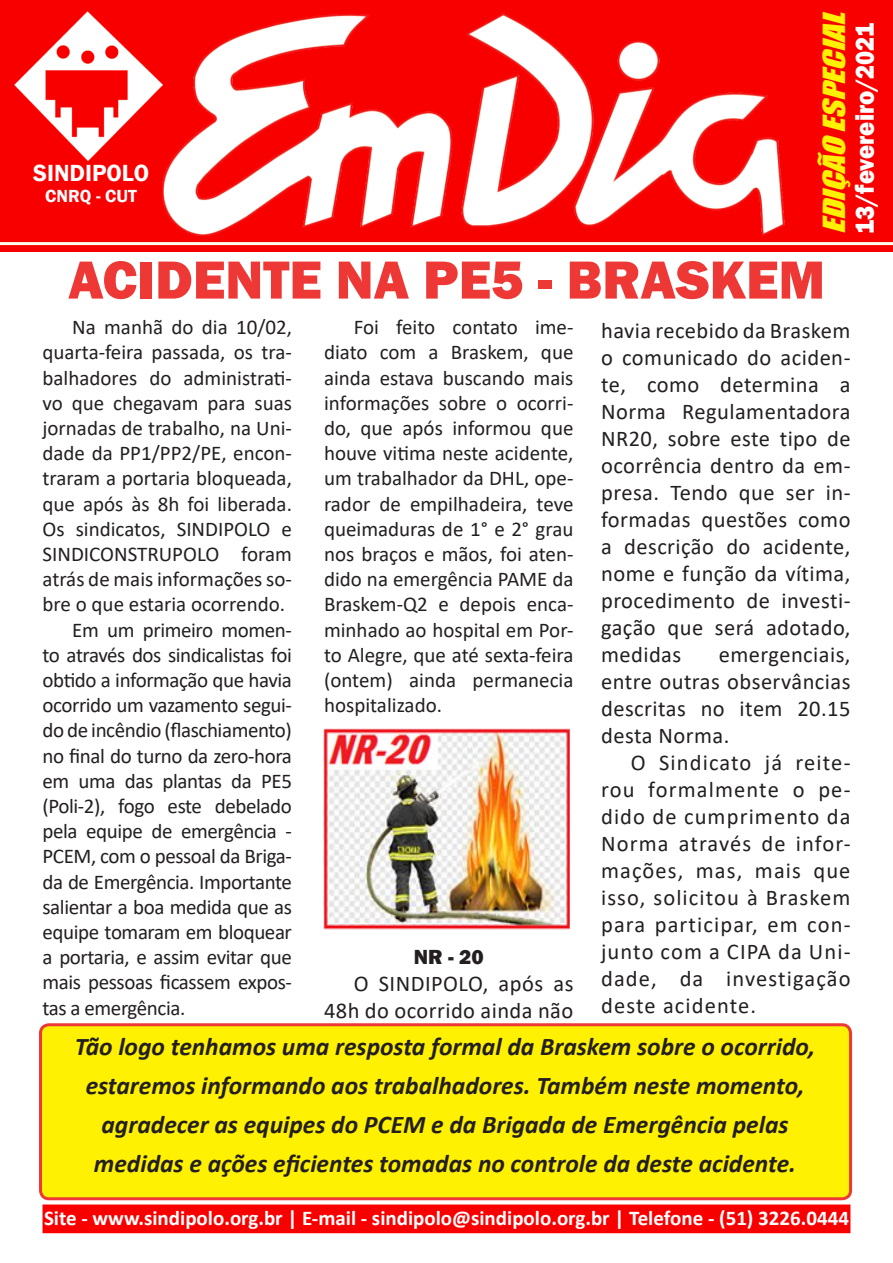
<style>
.page{position:relative;width:893px;height:1263px;background:#fff}
.page>*{position:absolute;margin:0;border:0;box-sizing:border-box;transform-origin:0 0}
.Titulos{font:800 55.5px "Franklin Gothic";color:#ee3835}
.t1{font:italic 28.05px "Impact";color:#fff101;scale:1.19 1}
.t2{font:800 26.85px "Franklin Gothic";color:#fff;scale:.89 1}
.Entretítulos{font:italic 700 25.5px "Calibri";color:#231f20}
.Texto{font:600 24px "Franklin Gothic";color:#fff}
.Texto-2{font:22.5px/27px "Calibri";letter-spacing:.02em;color:#231f20;text-align:justify}
.Texto-3{font:21px/25.2px "Calibri";letter-spacing:-.005em;color:#231f20;text-align:justify}
.Texto-4{font:700 21px "Calibri";color:#fff}
.Entretítulos-2{font:800 21px "Franklin Gothic";color:#231f20}
.Texto-5{font:600 18px "Franklin Gothic";color:#fff}
</style>
<div class="page">
<div style="left:43px;top:1205px;width:807px;height:27px;background:#f90000"></div>
<div style="left:43px;top:1204px;width:807px;height:29px;border:2px solid #f90000"></div>
<div style="left:0;top:0;width:893px;height:252px;background:#f90000"></div>
<hr style="left:0;top:242px;width:893px;height:3px;background:#fffee9">
<img style="left:14px;top:11px;width:148px;height:150px">
<img style="left:162px;top:14px;width:623px;height:221px">
<img style="left:323px;top:728px;width:246px;height:201px">
<div style="left:41px;top:1025px;width:810px;height:174px;background:#fff101;border-radius:9px"></div>
<div style="left:39px;top:1023px;width:813px;height:177px;border:3px solid #ee3835;border-radius:9px"></div>
<p class="Texto" style="left:33px;top:158px;width:117px">SINDIPOLO</p>
<p class="Texto-5" style="left:45px;top:185px;width:93px">CNRQ - CUT</p>
<p class="t1" style="left:812px;top:234px;width:197px;rotate:-90deg">EDIÇÃOESPECIAL</p>
<p class="t2" style="left:847px;top:234px;width:239px;rotate:-90deg">13/fevereiro/2021</p>
<p class="Titulos" style="left:68px;top:244px;width:758px">ACIDENTE NA PE5 - BRASKEM</p>
<p class="Texto-2" style="left:601px;top:316px;width:251px">havia recebido da Braskem o comunicado do aciden&shy;te, como determina a Norma Regulamentadora NR20, sobre este tipo de ocorrência dentro da em&shy;presa. Tendo que ser in&shy;formadas questões como a descrição do acidente, nome e função da vítima, procedimento de investi&shy;gação que será adotado, medidas</p>
<p class="Texto-3" style="left:43px;top:314px;width:251px;text-indent:30px">Na manhã do dia 10/02, quarta-feira passada, os tra&shy;balhadores do administrati&shy;vo que chegavam para suas jornadas de trabalho, na Uni&shy;dade da PP1/PP2/PE, encon&shy;traram a portaria bloqueada, que após às 8h foi liberada.<br>Os sindicatos, SINDIPOLO e SINDICONSTRUPOLO foram atrás de mais informações so&shy;bre o que estaria ocorrendo.</p>
<p class="Texto-3" style="left:43px;top:616px;width:251px;text-indent:30px">Em um primeiro momen&shy;to através dos sindicalistas foi obtido a informação que havia ocorrido um vazamento segui&shy;do de incêndio (flaschiamento) no final do turno da zero-hora em uma das plantas da PE5 (Poli-2), fogo este debelado pela equipe de emergência - PCEM, com o pessoal da Briga&shy;da de Emergência. Importante salientar a boa medida que as equipe tomaram em bloquear a portaria, e assim evitar que mais pessoas ficassem expos&shy;tas a emergência.</p>
<p class="Texto-3" style="left:324px;top:314px;width:251px;text-indent:30px">Foi feito contato ime&shy;diato com a Braskem, que ainda estava buscando mais informações sobre o ocorri&shy;do, que após informou que houve vitima neste acidente, um trabalhador da DHL, ope&shy;rador de empilhadeira, teve queimaduras de 1° e 2° grau nos braços e mãos, foi aten&shy;dido na emergência PAME da Braskem-Q2 e depois enca&shy;minhado ao hospital em Por&shy;to Alegre, que até sexta-feira (ontem) ainda permanecia hospitalizado.</p>
<p class="Texto-2" style="left:601px;top:640px;width:251px;text-indent:118px">emergenciais, entre outras observâncias descritas no item 20.15 desta Norma.</p>
<p class="Texto-2" style="left:601px;top:748px;width:251px;text-indent:30px">O Sindicato já reite&shy;rou formalmente o pe&shy;dido de cumprimento da Norma através de infor&shy;mações, mas, mais que isso, solicitou à Braskem para participar, em con&shy;junto com a CIPA da Uni&shy;dade, da investigação deste acidente.</p>
<p class="Entretítulos" style="left:75px;top:1029px;width:742px">Tão logo tenhamos uma resposta formal da Braskem sobre o ocorrido,</p>
<p class="Entretítulos" style="left:86px;top:1068px;width:720px">estaremos informando aos trabalhadores. Também neste momento,</p>
<p class="Entretítulos" style="left:102px;top:1107px;width:689px">agradecer as equipes do PCEM e da Brigada de Emergência pelas</p>
<p class="Entretítulos" style="left:94px;top:1146px;width:704px">medidas e ações eficientes tomadas no controle da deste acidente.</p>
<p class="Entretítulos-2" style="left:414px;top:943px;width:71px">NR - 20</p>
<p class="Texto-2" style="left:324px;top:970px;width:251px;text-align:right">O SINDIPOLO, após as<br>48h do ocorrido ainda não</p>
<p class="Texto-4" style="left:44px;top:1203px;width:806px">Site - www.sindipolo.org.br | E-mail - sindipolo@sindipolo.org.br | Telefone - (51) 3226.0444</p>
</div>
